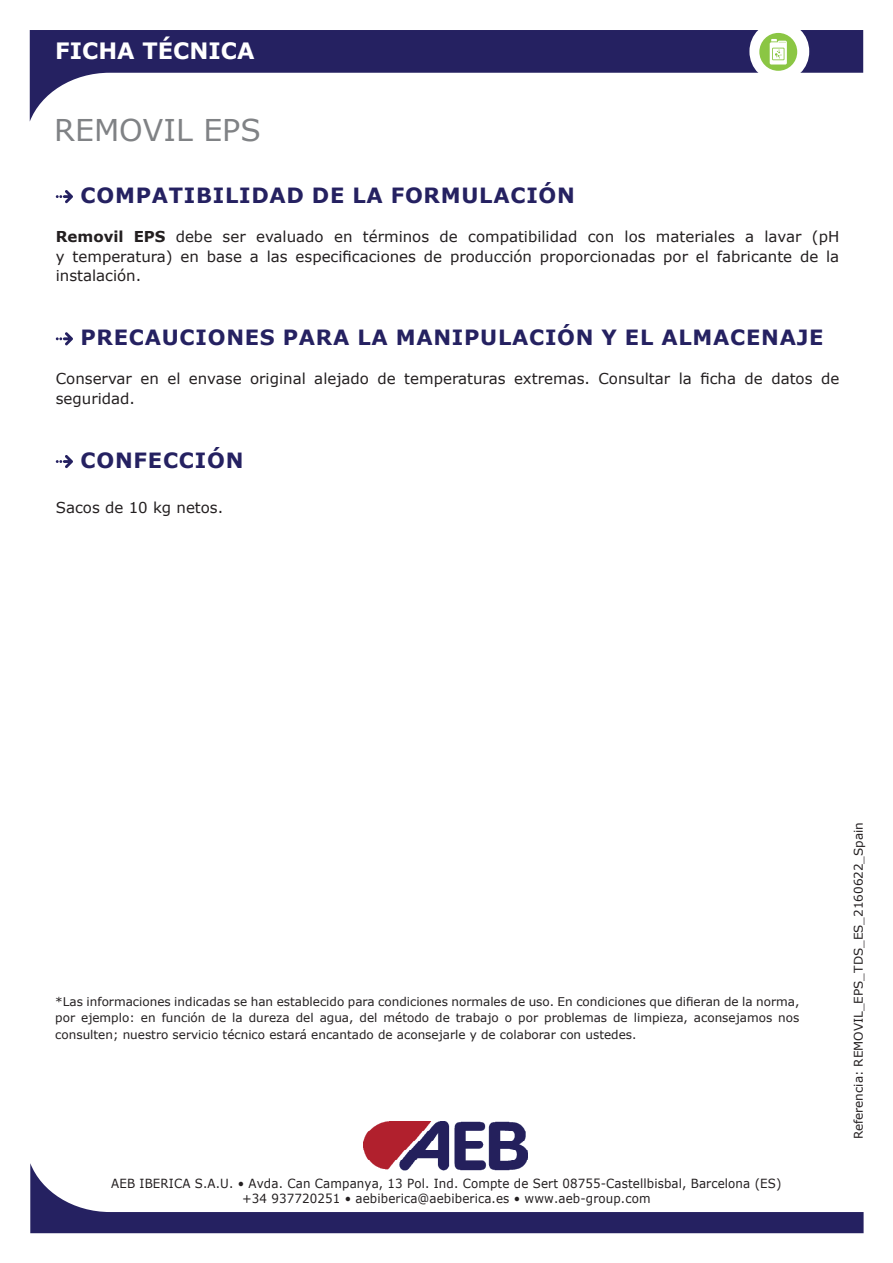
<style>
.page{position:relative;width:893px;height:1263px;background:#fff}
.page>*{position:absolute;margin:0;border:0;box-sizing:border-box;transform-origin:0 0}
.t1{font:30px "Verdana";color:#808285}
.t2{font:700 22.5px "Verdana";color:#fff}
.t3{font:700 21px "Verdana";letter-spacing:.035em;color:#252161}
.t4{font:15px/19.5px "Verdana";color:#231f20;text-align:justify}
.t5{font:12.6px/15.1px "Verdana";letter-spacing:.01em;color:#231f20;text-align:center;scale:.94 1}
.t6{font:12px/16.5px "Verdana";color:#231f20;text-align:justify}
.s1{font-weight:700}
</style>
<div class="page">
<img style="left:363px;top:1121px;width:165px;height:42px">
<svg style="left:30px;top:1163px;width:834px;height:70px"></svg>
<svg style="left:30px;top:30px;width:833px;height:91px"></svg>
<div style="left:749px;top:21px;width:60px;height:61px;background:#fff;border-radius:30px"></div>
<div style="left:759px;top:33px;width:38px;height:38px;background:#8bc644;border-radius:50%"></div>
<svg style="left:770px;top:39px;width:17px;height:26px"></svg>
<svg style="left:56px;top:190px;width:17px;height:13px"></svg>
<svg style="left:56px;top:332px;width:17px;height:13px"></svg>
<svg style="left:56px;top:455px;width:17px;height:13px"></svg>
<h2 class="t2" style="left:55px;top:35px;width:201px">FICHA TÉCNICA</h2>
<h1 class="t1" style="left:54px;top:110px;width:208px">REMOVIL EPS</h1>
<h3 class="t3" style="left:81px;top:181px;width:496px">COMPATIBILIDAD DE LA FORMULACIÓN</h3>
<p class="t4" style="left:56px;top:227px;width:785px"><span class="s1">Removil EPS</span> debe ser evaluado en términos de compatibilidad con los materiales a lavar (pH y temperatura) en base a las especificaciones de producción proporcionadas por el fabricante de la instalación.</p>
<h3 class="t3" style="left:81px;top:323px;width:744px">PRECAUCIONES PARA LA MANIPULACIÓN Y EL ALMACENAJE</h3>
<p class="t4" style="left:56px;top:369px;width:785px">Conservar en el envase original alejado de temperaturas extremas. Consultar la ficha de datos de seguridad.</p>
<h3 class="t3" style="left:81px;top:446px;width:164px">CONFECCIÓN</h3>
<p class="t4" style="left:56px;top:497px;width:169px">Sacos de 10 kg netos.</p>
<p class="t6" style="left:55px;top:993px;width:746px">*Las informaciones indicadas se han establecido para condiciones normales de uso. En condiciones que difieran de la norma, por ejemplo: en función de la dureza del agua, del método de trabajo o por problemas de limpieza, aconsejamos nos consulten; nuestro servicio técnico estará encantado de aconsejarle y de colaborar con ustedes.</p>
<p class="t5" style="left:111px;top:1176px;width:714px">AEB IBERICA S.A.U. • Avda. Can Campanya, 13 Pol. Ind. Compte de Sert 08755-Castellbisbal, Barcelona (ES) +34 937720251 • aebiberica@aebiberica.es • www.aeb-group.com</p>
<p class="t6" style="left:850px;top:1139px;width:319px;rotate:-90deg">Referencia: REMOVIL_EPS_TDS_ES_2160622_Spain</p>
</div>
